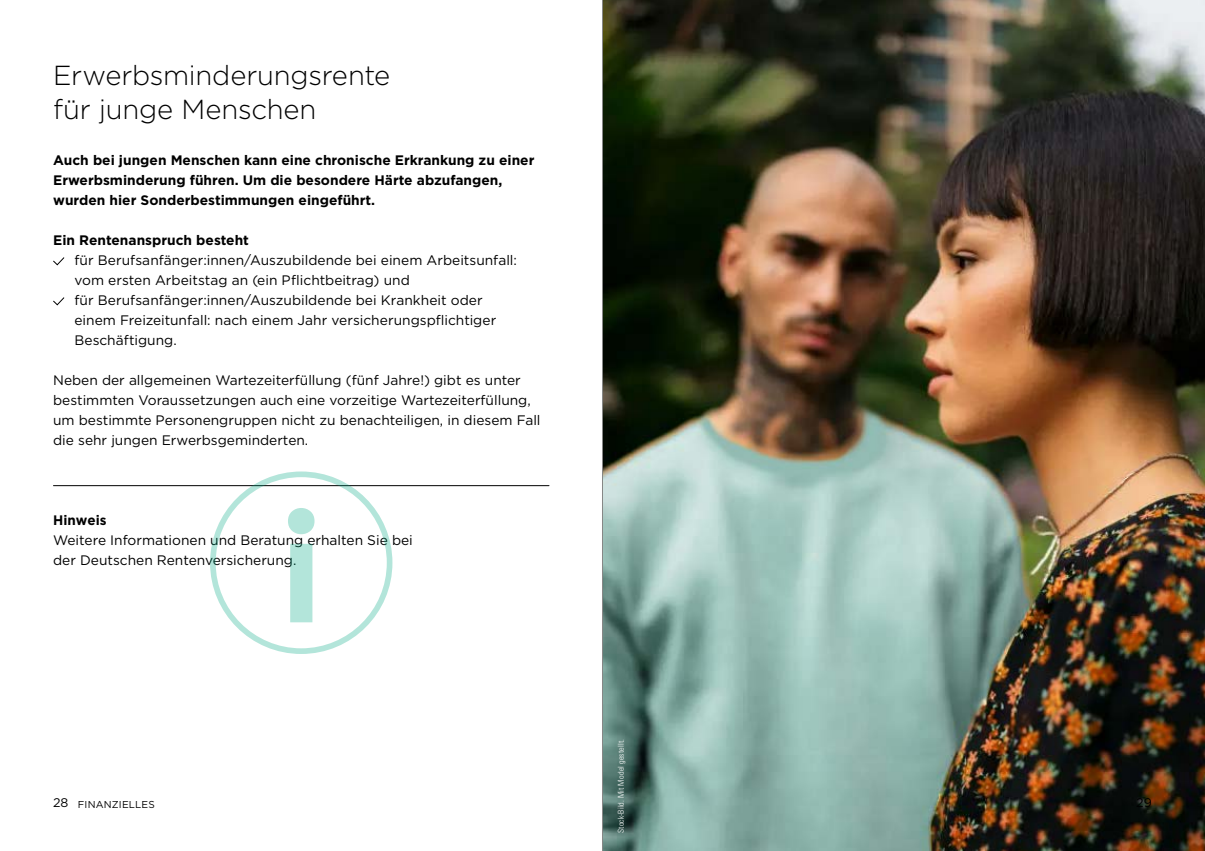
<style>
.page{position:relative;width:1205px;height:851px;background:#fff}
.page>*{position:absolute;margin:0;border:0;box-sizing:border-box;transform-origin:0 0}
.t1{font:300 27.5px/33.8px "Gotham";letter-spacing:-.01em;color:#000}
.t2{font:13.75px/20px "Gotham";color:#000}
.t3{font:700 13.75px/20px "Gotham";color:#000}
.t4{font:12.5px "Gotham";color:#000}
.t5{font:10px "Gotham";letter-spacing:.015em;color:#000}
.t6{font:300 condensed 8.12px "Univers LT Std";letter-spacing:.025em;color:#fff}
.s1{font-size:12.5px}
</style>
<div class="page">
<img style="left:603px;top:0;width:602px;height:850px">
<hr style="left:53px;top:485px;width:496px;height:1px;background:#000">
<svg style="left:53px;top:257px;width:12px;height:8px"></svg>
<svg style="left:53px;top:297px;width:12px;height:8px"></svg>
<div style="left:210px;top:471px;width:182px;height:183px;border:6px solid #00a983;border-radius:50%"></div>
<svg style="left:288px;top:508px;width:26px;height:114px"></svg>
<hr style="left:602px;top:0;width:1px;height:850px;background:#868786">
<h1 class="t1" style="left:53px;top:58px;width:339px">Erwerbsminderungsrente für junge Menschen</h1>
<p class="t3" style="left:53px;top:150px;width:483px">Auch bei jungen Menschen kann eine chronische Erkrankung zu einer<br>Erwerbsminderung führen. Um die besondere Härte abzufangen, wurden hier Sonderbestimmungen eingeführt.</p>
<p class="t3" style="left:53px;top:230px;width:197px">Ein Rentenanspruch besteht</p>
<p class="t2" style="left:74px;top:250px;width:444px">für Berufsanfänger:innen/Auszubildende bei einem Arbeitsunfall: vom ersten Arbeitstag an (ein Pflichtbeitrag) und<br>für Berufsanfänger:innen/Auszubildende bei Krankheit oder einem Freizeitunfall: nach einem Jahr versicherungspflichtiger Beschäftigung.</p>
<p class="t2" style="left:53px;top:370px;width:489px">Neben der allgemeinen Wartezeiterfüllung (fünf Jahre!) gibt es unter bestimmten Voraussetzungen auch eine vorzeitige Wartezeiterfüllung, um bestimmte Personengruppen nicht zu benachteiligen, in diesem Fall die sehr jungen Erwerbsgeminderten.</p>
<p class="t3" style="left:53px;top:510px;width:55px">Hinweis</p>
<p class="t2" style="left:53px;top:530px;width:361px">Weitere Informationen und Beratung erhalten Sie bei der Deutschen Rentenversicherung.</p>
<p class="t6" style="left:616px;top:833px;width:96px;rotate:-90deg">Stock-Bild. Mit Model gestellt.</p>
<p class="t5" style="left:53px;top:797px;width:103px"><span class="s1">28</span> FINANZIELLES</p>
<p class="t4" style="left:1136px;top:794px;width:17px">29</p>
</div>
